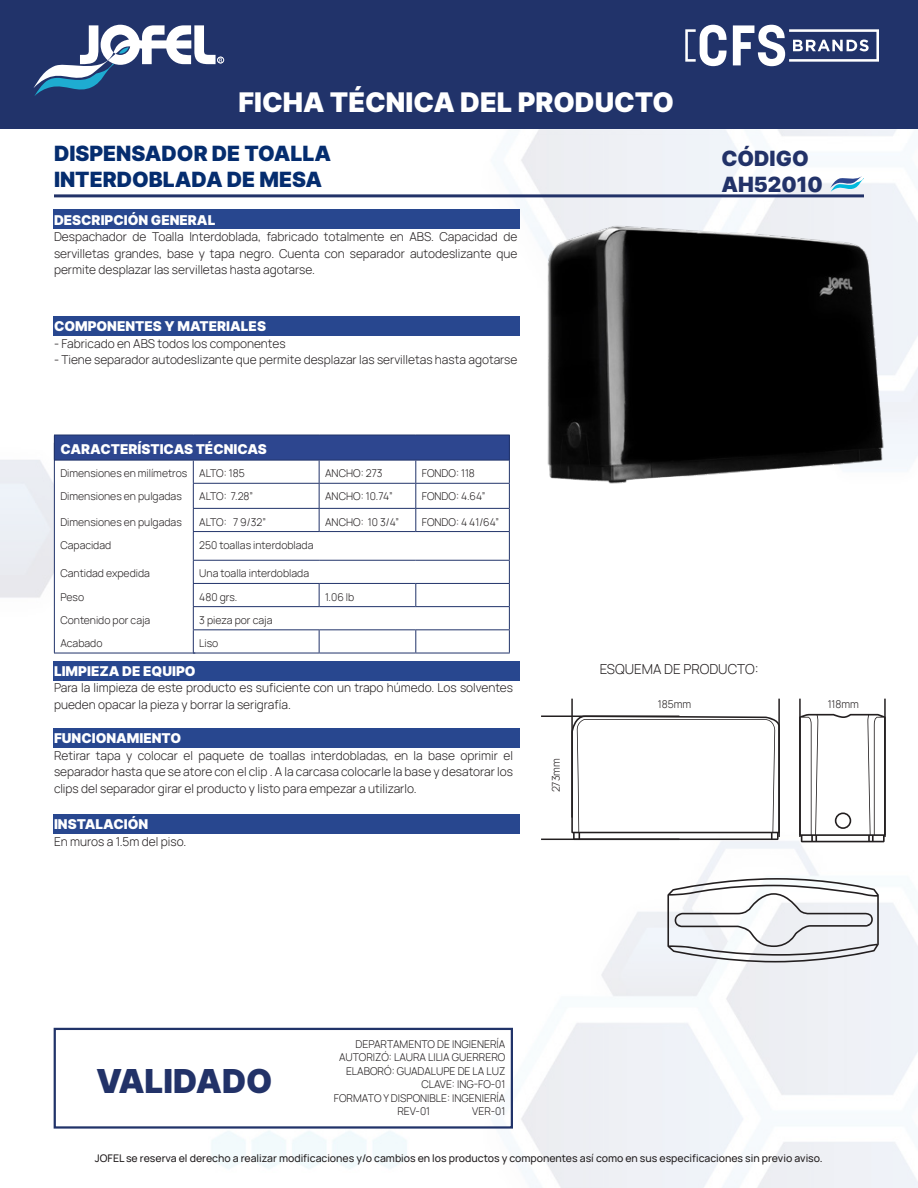
<style>
.page{position:relative;width:918px;height:1188px;background:#fff}
.page>*{position:absolute;margin:0;border:0;box-sizing:border-box;transform-origin:0 0}
.t1{font:33px "Inter";color:#223268}
.t2{font:27px "Inter";color:#fff}
.t3{font:21px "Inter";color:#052d6f}
.t4{font:21px "Inter";color:#223268}
.t5{font:13.5px "Inter";color:#fff}
.t6{font:300 13.5px "Manrope";color:#231f20}
.t7{font:300 12px/16.5px "Manrope";color:#231f20;text-align:justify}
.t8{font:300 10.5px "Manrope";color:#231f20}
.t9{font:10.5px "Manrope";color:#231f20}
</style>
<div class="page">
<img style="left:0;top:128px;width:918px;height:1060px">
<div style="left:0;top:0;width:918px;height:128px;background:#21336a"></div>
<svg style="left:33px;top:25px;width:189px;height:71px"></svg>
<svg style="left:733px;top:25px;width:146px;height:41px"></svg>
<svg style="left:685px;top:25px;width:42px;height:41px"></svg>
<div style="left:217px;top:57px;width:7px;height:6px;border:1px solid #fff;border-radius:50%"></div>
<div style="left:53px;top:814px;width:466px;height:19px;background:#28478f"></div>
<div style="left:53px;top:729px;width:466px;height:19px;background:#28478f"></div>
<div style="left:53px;top:661px;width:466px;height:19px;background:#28478f"></div>
<div style="left:53px;top:316px;width:466px;height:19px;background:#28478f"></div>
<div style="left:53px;top:210px;width:466px;height:19px;background:#28478f"></div>
<svg style="left:830px;top:176px;width:34px;height:16px"></svg>
<hr style="left:54px;top:194px;width:810px;height:3px;background:#223268">
<div style="left:54px;top:435px;width:455px;height:25px;background:#2d468f"></div>
<svg style="left:55px;top:461px;width:454px;height:192px"></svg>
<hr style="left:193px;top:483px;width:126px;height:1px;background:#21336a">
<hr style="left:319px;top:483px;width:97px;height:1px;background:#21336a">
<hr style="left:416px;top:483px;width:94px;height:1px;background:#21336a">
<hr style="left:193px;top:508px;width:126px;height:1px;background:#21336a">
<hr style="left:319px;top:508px;width:97px;height:1px;background:#21336a">
<svg style="left:319px;top:461px;width:1px;height:70px"></svg>
<hr style="left:416px;top:508px;width:94px;height:1px;background:#21336a">
<svg style="left:415px;top:461px;width:1px;height:70px"></svg>
<hr style="left:193px;top:531px;width:126px;height:1px;background:#21336a">
<hr style="left:319px;top:531px;width:97px;height:1px;background:#21336a">
<hr style="left:416px;top:531px;width:94px;height:1px;background:#21336a">
<hr style="left:193px;top:560px;width:126px;height:1px;background:#21336a">
<hr style="left:319px;top:560px;width:97px;height:1px;background:#21336a">
<hr style="left:416px;top:560px;width:94px;height:1px;background:#21336a">
<hr style="left:193px;top:583px;width:126px;height:1px;background:#21336a">
<hr style="left:319px;top:583px;width:97px;height:1px;background:#21336a">
<svg style="left:319px;top:584px;width:1px;height:22px"></svg>
<hr style="left:416px;top:583px;width:94px;height:1px;background:#21336a">
<svg style="left:415px;top:584px;width:1px;height:22px"></svg>
<hr style="left:193px;top:606px;width:126px;height:1px;background:#21336a">
<hr style="left:319px;top:606px;width:97px;height:1px;background:#21336a">
<hr style="left:416px;top:606px;width:94px;height:1px;background:#21336a">
<hr style="left:193px;top:629px;width:126px;height:1px;background:#21336a">
<svg style="left:193px;top:461px;width:1px;height:192px"></svg>
<hr style="left:319px;top:629px;width:97px;height:1px;background:#21336a">
<svg style="left:319px;top:630px;width:1px;height:23px"></svg>
<hr style="left:416px;top:629px;width:94px;height:1px;background:#21336a">
<svg style="left:415px;top:630px;width:1px;height:23px"></svg>
<hr style="left:193px;top:653px;width:126px;height:1px;background:#21336a">
<hr style="left:319px;top:653px;width:97px;height:1px;background:#21336a">
<hr style="left:416px;top:653px;width:94px;height:1px;background:#21336a">
<hr style="left:54px;top:435px;width:139px;height:1px;background:#21336a">
<hr style="left:193px;top:435px;width:126px;height:1px;background:#21336a">
<hr style="left:319px;top:435px;width:97px;height:1px;background:#21336a">
<hr style="left:416px;top:435px;width:94px;height:1px;background:#21336a">
<svg style="left:509px;top:436px;width:1px;height:217px"></svg>
<hr style="left:54px;top:460px;width:139px;height:1px;background:#21336a">
<hr style="left:193px;top:460px;width:126px;height:1px;background:#21336a">
<hr style="left:319px;top:460px;width:97px;height:1px;background:#21336a">
<hr style="left:416px;top:460px;width:94px;height:1px;background:#21336a">
<hr style="left:54px;top:653px;width:141px;height:1px;background:#21336a">
<hr style="left:54px;top:443px;width:1px;height:210px;background:#21336a">
<div style="left:54px;top:1028px;width:459px;height:101px;border:2px solid #213369"></div>
<img style="left:544px;top:223px;width:341px;height:263px">
<svg style="left:571px;top:715px;width:209px;height:125px"></svg>
<svg style="left:799px;top:714px;width:87px;height:128px"></svg>
<svg style="left:667px;top:878px;width:212px;height:84px"></svg>
<hr style="left:571px;top:699px;width:2px;height:119px;background:#231f20">
<hr style="left:778px;top:699px;width:2px;height:138px;background:#231f20">
<hr style="left:541px;top:716px;width:138px;height:1px;background:#231f20">
<hr style="left:541px;top:839px;width:138px;height:1px;background:#231f20">
<hr style="left:884px;top:699px;width:2px;height:138px;background:#231f20">
<hr style="left:799px;top:699px;width:2px;height:138px;background:#231f20">
<h2 class="t2" style="left:238px;top:82px;width:437px">FICHA TÉCNICA DEL PRODUCTO</h2>
<p class="t3" style="left:54px;top:139px;width:279px">DISPENSADOR DE TOALLA</p>
<p class="t3" style="left:54px;top:164px;width:270px">INTERDOBLADA DE MESA</p>
<p class="t5" style="left:54px;top:210px;width:163px">DESCRIPCIÓN GENERAL</p>
<p class="t7" style="left:54px;top:228px;width:465px">Despachador de Toalla Interdoblada, fabricado totalmente en ABS. Capacidad de servilletas grandes, base y tapa negro. Cuenta con separador autodeslizante que permite desplazar las servilletas hasta agotarse.</p>
<p class="t5" style="left:54px;top:316px;width:214px">COMPONENTES Y MATERIALES</p>
<p class="t7" style="left:54px;top:335px;width:233px">- Fabricado en ABS todos los componentes</p>
<p class="t7" style="left:54px;top:351px;width:465px">- Tiene separador autodeslizante que permite desplazar las servilletas hasta agotarse</p>
<p class="t4" style="left:721px;top:143px;width:89px">CÓDIGO</p>
<p class="t4" style="left:721px;top:169px;width:103px">AH52010</p>
<p class="t5" style="left:60px;top:439px;width:208px">CARACTERÍSTICAS TÉCNICAS</p>
<p class="t8" style="left:60px;top:466px;width:128px">Dimensiones en milímetros</p>
<p class="t8" style="left:199px;top:466px;width:47px">ALTO: 185</p>
<p class="t8" style="left:325px;top:466px;width:59px">ANCHO: 273</p>
<p class="t8" style="left:422px;top:466px;width:55px">FONDO: 118</p>
<p class="t8" style="left:60px;top:489px;width:123px">Dimensiones en pulgadas</p>
<p class="t8" style="left:199px;top:489px;width:55px">ALTO: 7.28”</p>
<p class="t8" style="left:325px;top:489px;width:69px">ANCHO: 10.74”</p>
<p class="t8" style="left:422px;top:489px;width:65px">FONDO: 4.64”</p>
<p class="t8" style="left:60px;top:514px;width:123px">Dimensiones en pulgadas</p>
<p class="t8" style="left:199px;top:514px;width:68px">ALTO: 7 9/32”</p>
<p class="t8" style="left:325px;top:514px;width:76px">ANCHO: 10 3/4”</p>
<p class="t8" style="left:422px;top:514px;width:79px">FONDO: 4 41/64”</p>
<p class="t8" style="left:60px;top:537px;width:52px">Capacidad</p>
<p class="t8" style="left:199px;top:537px;width:116px">250 toallas interdoblada</p>
<p class="t8" style="left:60px;top:566px;width:91px">Cantidad expedida</p>
<p class="t8" style="left:199px;top:566px;width:111px">Una toalla interdoblada</p>
<p class="t8" style="left:60px;top:589px;width:25px">Peso</p>
<p class="t8" style="left:199px;top:589px;width:39px">480 grs.</p>
<p class="t8" style="left:325px;top:589px;width:31px">1.06 lb</p>
<p class="t8" style="left:60px;top:612px;width:92px">Contenido por caja</p>
<p class="t8" style="left:199px;top:612px;width:75px">3 pieza por caja</p>
<p class="t8" style="left:60px;top:636px;width:44px">Acabado</p>
<p class="t8" style="left:199px;top:636px;width:21px">Liso</p>
<p class="t5" style="left:54px;top:661px;width:143px">LIMPIEZA DE EQUIPO</p>
<p class="t7" style="left:54px;top:679px;width:460px">Para la limpieza de este producto es suficiente con un trapo húmedo. Los solventes pueden opacar la pieza y borrar la serigrafía.</p>
<p class="t5" style="left:54px;top:729px;width:129px">FUNCIONAMIENTO</p>
<p class="t7" style="left:54px;top:747px;width:460px">Retirar tapa y colocar el paquete de toallas interdobladas, en la base oprimir el separador hasta que se atore con el clip . A la carcasa colocarle la base y desatorar los clips del separador girar el producto y listo para empezar a utilizarlo.</p>
<p class="t5" style="left:54px;top:814px;width:96px">INSTALACIÓN</p>
<p class="t7" style="left:54px;top:832px;width:134px">En muros a 1.5m del piso.</p>
<p class="t8" style="left:548px;top:792px;width:36px;rotate:-90deg">273mm</p>
<p class="t6" style="left:600px;top:660px;width:160px">ESQUEMA DE PRODUCTO:</p>
<p class="t8" style="left:658px;top:696px;width:35px">185mm</p>
<p class="t8" style="left:828px;top:696px;width:33px">118mm</p>
<p class="t1" style="left:96px;top:1057px;width:178px">VALIDADO</p>
<p class="t8" style="left:355px;top:1036px;width:151px">DEPARTAMENTO DE INGIENERÍA</p>
<p class="t8" style="left:339px;top:1050px;width:168px">AUTORIZÓ: LAURA LILIA GUERRERO</p>
<p class="t8" style="left:346px;top:1063px;width:161px">ELABORÓ: GUADALUPE DE LA LUZ</p>
<p class="t8" style="left:421px;top:1077px;width:86px">CLAVE: ING-FO-01</p>
<p class="t8" style="left:334px;top:1090px;width:173px">FORMATO Y DISPONIBLE: INGENIERÍA</p>
<p class="t8" style="left:397px;top:1104px;width:34px">REV-01</p>
<p class="t8" style="left:472px;top:1104px;width:35px">VER-01</p>
<p class="t9" style="left:95px;top:1151px;width:729px">JOFEL se reserva el derecho a realizar modificaciones y/o cambios en los productos y componentes así como en sus especificaciones sin previo aviso.</p>
</div>
